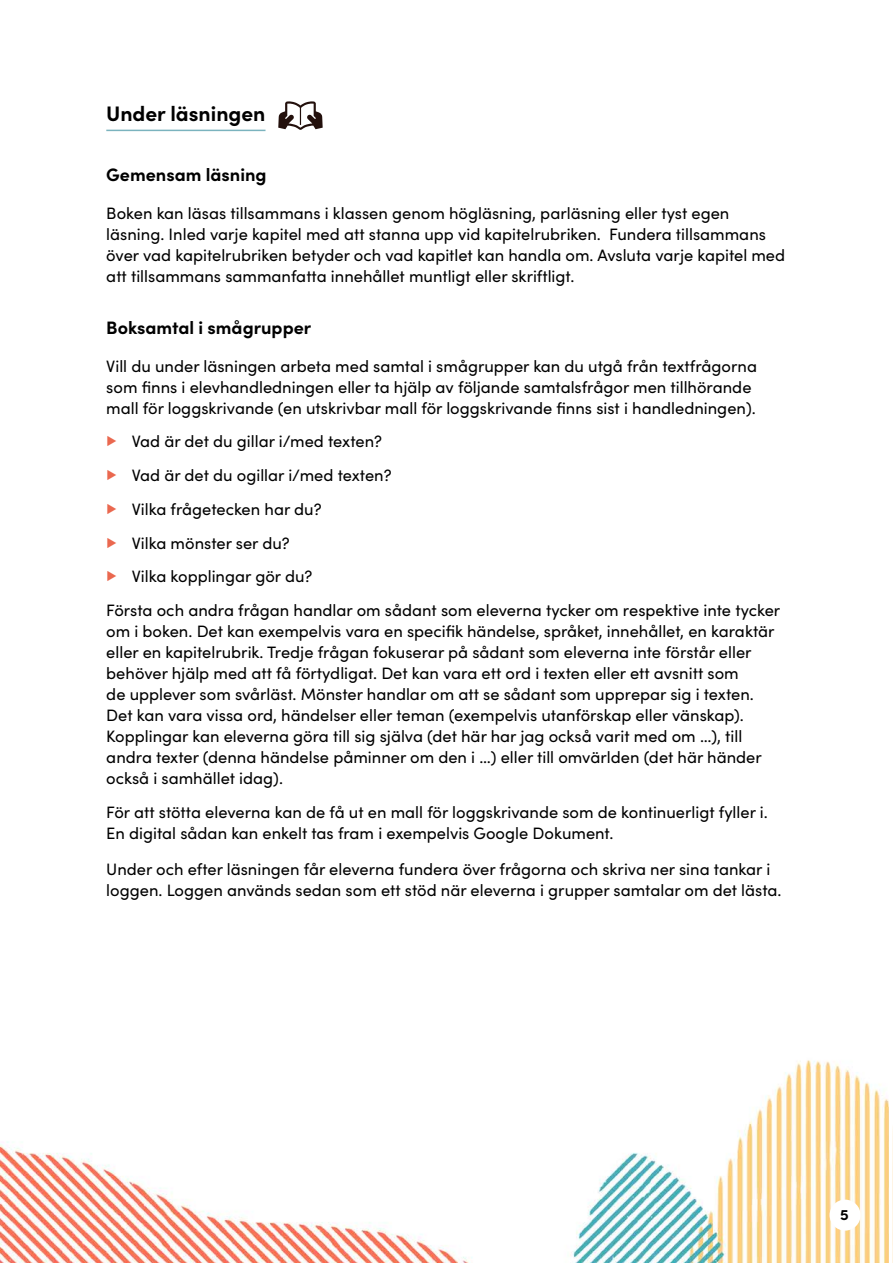
<style>
.page{position:relative;width:893px;height:1263px;background:#fff}
.page>*{position:absolute;margin:0;border:0;box-sizing:border-box;transform-origin:0 0}
.t1{font:700 21px "Sofia Pro";color:#000}
.t2{font:700 18px "Sofia Pro";color:#000}
.t3{font:16.5px/21px "Sofia Pro";color:#000}
.t4{font:700 15px "Sofia Pro";color:#000}
.s1{font-weight:700;color:#ea684f}
</style>
<div class="page">
<img style="left:0;top:129px;width:889px;height:1134px">
<div style="left:830px;top:1199px;width:30px;height:31px;background:#fff;border-radius:50%"></div>
<img style="left:892px;top:1128px;width:1px;height:135px">
<hr style="left:106px;top:130px;width:159px;height:1px;background:#7bb3be">
<svg style="left:278px;top:101px;width:45px;height:29px"></svg>
<p class="t1" style="left:106px;top:98px;width:161px">Under läsningen</p>
<p class="t2" style="left:106px;top:161px;width:162px">Gemensam läsning</p>
<p class="t3" style="left:106px;top:202px;width:680px">Boken kan läsas tillsammans i klassen genom högläsning, parläsning eller tyst egen läsning. Inled varje kapitel med att stanna upp vid kapitelrubriken. Fundera tillsammans över vad kapitelrubriken betyder och vad kapitlet kan handla om. Avsluta varje kapitel med att tillsammans sammanfatta innehållet muntligt eller skriftligt.</p>
<p class="t2" style="left:106px;top:313px;width:206px">Boksamtal i smågrupper</p>
<p class="t3" style="left:106px;top:354px;width:652px">Vill du under läsningen arbeta med samtal i smågrupper kan du utgå från textfrågorna som finns i elevhandledningen eller ta hjälp av följande samtalsfrågor men tillhörande mall för loggskrivande (en utskrivbar mall för loggskrivande finns sist i handledningen).</p>
<p class="t3" style="left:106px;top:424px;width:675px;line-height:33.8px"><span class="s1">▶</span> Vad är det du gillar i/med texten?<br><span class="s1">▶</span> Vad är det du ogillar i/med texten?<br><span class="s1">▶</span> Vilka frågetecken har du?<br><span class="s1">▶</span> Vilka mönster ser du?<br><span class="s1">▶</span> Vilka kopplingar gör du?<br>Första och andra frågan handlar om sådant som eleverna tycker om respektive inte tycker</p>
<p class="t3" style="left:106px;top:620px;width:670px">om i boken. Det kan exempelvis vara en specifik händelse, språket, innehållet, en karaktär eller en kapitelrubrik. Tredje frågan fokuserar på sådant som eleverna inte förstår eller behöver hjälp med att få förtydligat. Det kan vara ett ord i texten eller ett avsnitt som<br>de upplever som svårläst. Mönster handlar om att se sådant som upprepar sig i texten.<br>Det kan vara vissa ord, händelser eller teman (exempelvis utanförskap eller vänskap).<br>Kopplingar kan eleverna göra till sig själva (det här har jag också varit med om …), till andra texter (denna händelse påminner om den i …) eller till omvärlden (det här händer också i samhället idag).</p>
<p class="t3" style="left:106px;top:801px;width:663px">För att stötta eleverna kan de få ut en mall för loggskrivande som de kontinuerligt fyller i.<br>En digital sådan kan enkelt tas fram i exempelvis Google Dokument.</p>
<p class="t3" style="left:106px;top:858px;width:677px">Under och efter läsningen får eleverna fundera över frågorna och skriva ner sina tankar i loggen. Loggen används sedan som ett stöd när eleverna i grupper samtalar om det lästa.</p>
<p class="t4" style="left:840px;top:1204px;width:10px">5</p>
</div>
